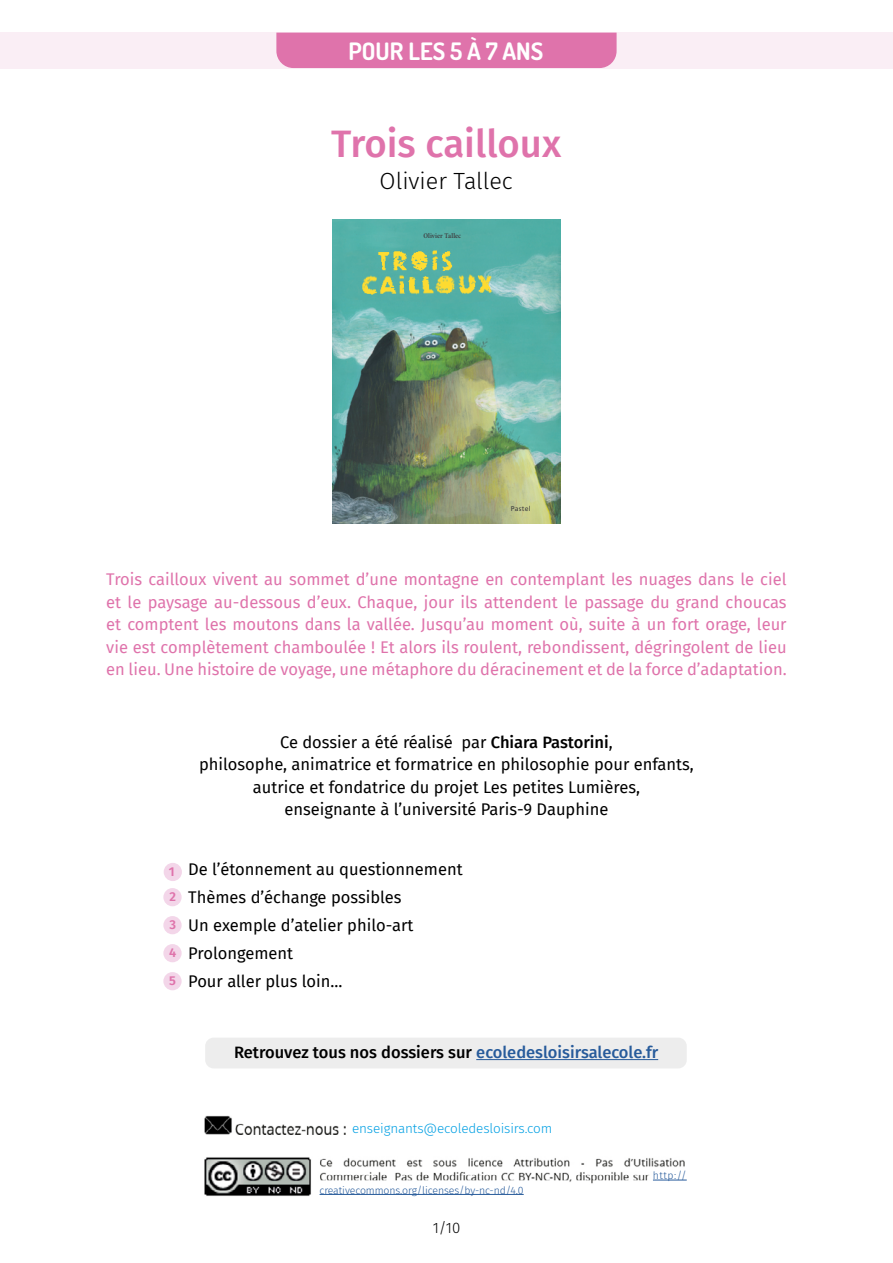
<style>
.page{position:relative;width:893px;height:1263px;background:#fff}
.page>*{position:absolute;margin:0;border:0;box-sizing:border-box;transform-origin:0 0}
.t1{font:500 38.4px "Fira Sans";color:#df73ab}
.t2{font:700 24px "Dosis";color:#fff}
.t3{font:300 23.4px "Fira Sans";color:#000}
.t4{font:16.5px/22.5px "Fira Sans";color:#df73ab;text-align:justify}
.t5{font:16.5px/28px "Fira Sans";color:#000}
.t6{font:500 16.5px "Fira Sans";color:#000}
.t7{font:300 15px "Fira Sans";color:#000}
.t8{font:300 13.5px "Fira Sans";letter-spacing:-.01em;color:#009fe3}
.t9{font:600 12.9px/28px "Fira Sans";color:#df73ab}
.t10{font:300 10.5px "Fira Sans";letter-spacing:-.01em;color:#275b9b}
.t11{font:600 condensed 7.2px "Minion Pro";letter-spacing:.005em;color:#3e3d40}
.t12{font:6.9px "Frutiger LT Std";letter-spacing:.035em;color:#3e3d40}
.s1{font-weight:500}
.s2{color:#275b9b}
</style>
<div class="page">
<div style="left:0;top:32px;width:893px;height:37px;background:#faeef5"></div>
<div style="left:164px;top:863px;width:18px;height:18px;background:#f3d6e9;border-radius:50%"></div>
<div style="left:163px;top:888px;width:19px;height:18px;background:#f3d6e9;border-radius:50%"></div>
<div style="left:163px;top:916px;width:19px;height:18px;background:#f3d6e9;border-radius:50%"></div>
<div style="left:163px;top:944px;width:19px;height:18px;background:#f3d6e9;border-radius:50%"></div>
<div style="left:163px;top:972px;width:19px;height:18px;background:#f3d6e9;border-radius:50%"></div>
<img style="left:204px;top:1115px;width:483px;height:81px">
<hr style="left:653px;top:1180px;width:34px;height:1px;background:#275b9b">
<hr style="left:320px;top:1194px;width:204px;height:1px;background:#275b9b">
<div style="left:276px;top:33px;width:341px;height:35px;background:#df73ab"></div>
<div style="left:205px;top:1037px;width:482px;height:31px;background:#ededed;border-radius:9px"></div>
<hr style="left:476px;top:1059px;width:182px;height:1px;background:#275b9b">
<img style="left:333px;top:220px;width:227px;height:303px">
<img style="left:374px;top:250px;width:127px;height:23px">
<img style="left:358px;top:273px;width:143px;height:25px">
<h2 class="t2" style="left:349px;top:35px;width:196px">POUR LES 5 À 7 ANS</h2>
<h1 class="t1" style="left:331px;top:112px;width:231px">Trois cailloux</h1>
<h3 class="t3" style="left:380px;top:165px;width:135px">Olivier Tallec</h3>
<p class="t11" style="left:423px;top:231px;width:39px">Olivier Tallec</p>
<p class="t12" style="left:511px;top:505px;width:22px">Pastel</p>
<p class="t4" style="left:106px;top:568px;width:682px">Trois cailloux vivent au sommet d’une montagne en contemplant les nuages dans le ciel et le paysage au-dessous d’eux. Chaque, jour ils attendent le passage du grand choucas et comptent les moutons dans la vallée. Jusqu’au moment où, suite à un fort orage, leur vie est complètement chamboulée ! Et alors ils roulent, rebondissent, dégringolent de lieu en lieu. Une histoire de voyage, une métaphore du déracinement et de la force d’adaptation.</p>
<p class="t5" style="left:199px;top:730px;width:496px;line-height:22.5px;text-align:center">Ce dossier a été réalisé par <span class="s1">Chiara Pastorini</span>,<br>philosophe, animatrice et formatrice en philosophie pour enfants, autrice et fondatrice du projet Les petites Lumières,<br>enseignante à l’université Paris-9 Dauphine</p>
<p class="t9" style="left:169px;top:858px;width:8px;line-height:25.2px">1<br>2</p>
<p class="t9" style="left:169px;top:910px;width:9px;text-align:justify">3<br>4<br>5</p>
<p class="t5" style="left:188px;top:855px;width:276px">De l’étonnement au questionnement<br>Thèmes d’échange possibles<br>Un exemple d’atelier philo-art<br>Prolongement<br>Pour aller plus loin...</p>
<p class="t6" style="left:234px;top:1039px;width:426px">Retrouvez tous nos dossiers sur <span class="s2">ecoledesloisirsalecole.fr</span></p>
<p class="t8" style="left:352px;top:1119px;width:202px">enseignants@ecoledesloisirs.com</p>
<p class="t10" style="left:320px;top:1182px;width:206px">creativecommons.org/licenses/by-nc-nd/4.0</p>
<p class="t7" style="left:433px;top:1217px;width:29px">1/10</p>
<p class="t10" style="left:653px;top:1168px;width:35px">http://</p>
</div>
